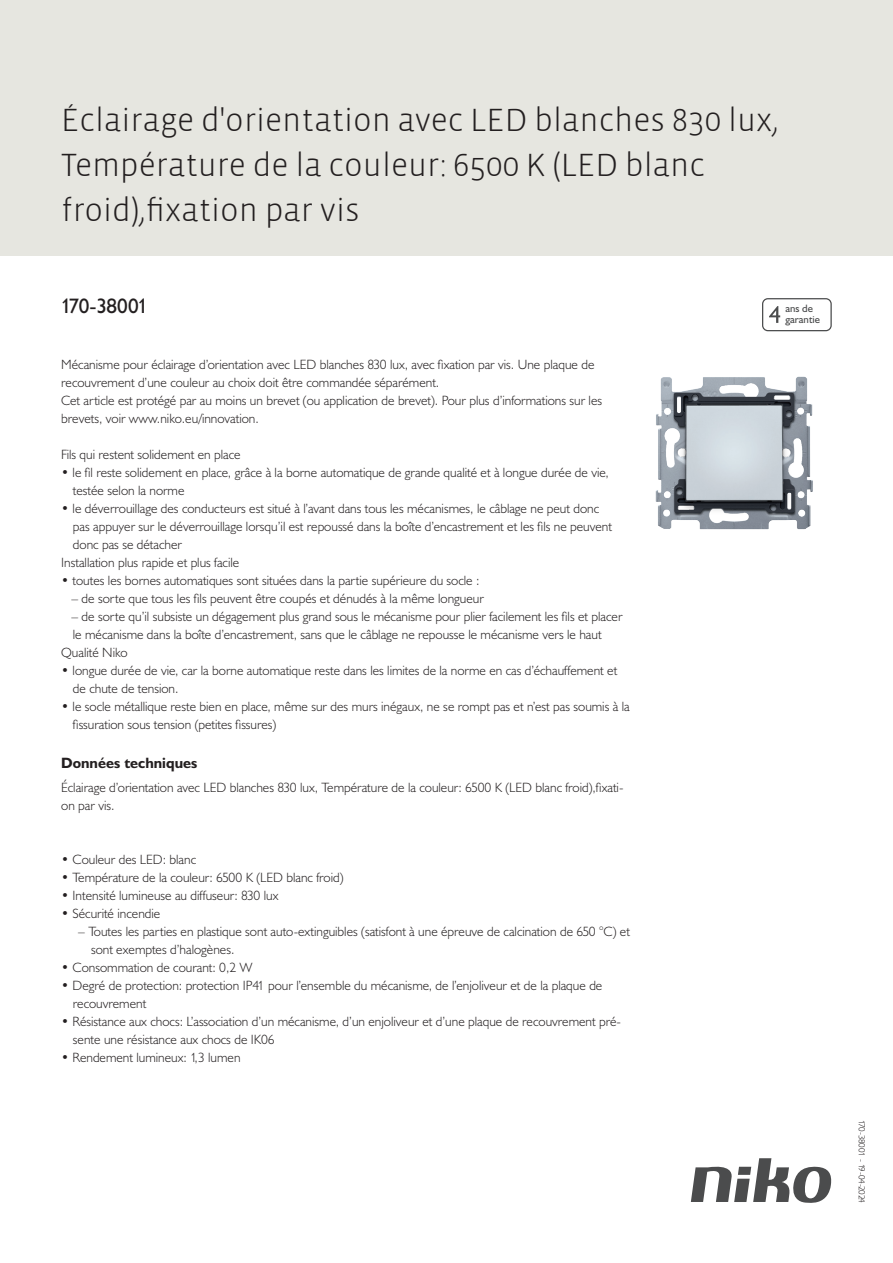
<style>
.page{position:relative;width:893px;height:1263px;background:#fff}
.page>*{position:absolute;margin:0;border:0;box-sizing:border-box;transform-origin:0 0}
.Title_datasheets{font:300 33px/45px "Vista Sans";color:#231f20}
.Article_number{font:21px "Humanist 521 BT";letter-spacing:-.02em;color:#231f20}
.Titles_parts{font:700 15px "Humanist 521 BT";color:#231f20}
.USP_Bullets{font:300 13.5px/18px "Humanist 521 BT";color:#231f20}
.Platte_tekst_CAB{font:300 13.5px/18px "Humanist 521 BT";color:#231f20}
.USP_Bullets_level_2{font:300 13.5px/18px "Humanist 521 BT";color:#231f20}
.t1{font:10.8px/10.8px "Humanist 521 BT";color:#4b4c4d}
.Revision{font:300 9px "Humanist 521 BT";letter-spacing:-.05em;color:#231f20}
</style>
<div class="page">
<svg style="left:691px;top:1158px;width:141px;height:45px"></svg>
<div style="left:0;top:0;width:893px;height:255px;background:#e6e6e0"></div>
<svg style="left:762px;top:298px;width:70px;height:33px"></svg>
<img style="left:655px;top:376px;width:158px;height:154px">
<p class="Title_datasheets" style="left:61px;top:98px;width:719px">Éclairage d'orientation avec LED blanches 830 lux,<br>Température de la couleur: 6500 K (LED blanc froid),fixation par vis</p>
<p class="Article_number" style="left:61px;top:293px;width:89px">170-38001</p>
<p class="t1" style="left:785px;top:303px;width:36px">ans de garantie</p>
<p class="Platte_tekst_CAB" style="left:61px;top:355px;width:542px">Mécanisme pour éclairage d’orientation avec LED blanches 830 lux, avec fixation par vis. Une plaque de recouvrement d’une couleur au choix doit être commandée séparément.<br>Cet article est protégé par au moins un brevet (ou application de brevet). Pour plus d’informations sur les brevets, voir www.niko.eu/innovation.</p>
<p class="USP_Bullets" style="left:61px;top:445px;width:181px">Fils qui restent solidement en place</p>
<p class="USP_Bullets" style="left:73px;top:463px;width:537px;text-indent:-12px">• le fil reste solidement en place, grâce à la borne automatique de grande qualité et à longue durée de vie, testée selon la norme</p>
<p class="USP_Bullets" style="left:73px;top:499px;width:541px;text-indent:-12px">• le déverrouillage des conducteurs est situé à l’avant dans tous les mécanismes, le câblage ne peut donc pas appuyer sur le déverrouillage lorsqu’il est repoussé dans la boîte d’encastrement et les fils ne peuvent donc pas se détacher</p>
<p class="USP_Bullets" style="left:61px;top:553px;width:180px">Installation plus rapide et plus facile</p>
<p class="USP_Bullets" style="left:61px;top:571px;width:420px">• toutes les bornes automatiques sont situées dans la partie supérieure du socle :</p>
<p class="USP_Bullets" style="left:71px;top:589px;width:414px">– de sorte que tous les fils peuvent être coupés et dénudés à la même longueur</p>
<p class="USP_Bullets" style="left:71px;top:607px;width:552px">– de sorte qu’il subsiste un dégagement plus grand sous le mécanisme pour plier facilement les fils et placer le mécanisme dans la boîte d’encastrement, sans que le câblage ne repousse le mécanisme vers le haut</p>
<p class="USP_Bullets" style="left:61px;top:643px;width:68px">Qualité Niko</p>
<p class="USP_Bullets" style="left:73px;top:661px;width:546px;text-indent:-12px">• longue durée de vie, car la borne automatique reste dans les limites de la norme en cas d’échauffement et de chute de tension.</p>
<p class="USP_Bullets" style="left:73px;top:697px;width:558px;text-indent:-12px">• le socle métallique reste bien en place, même sur des murs inégaux, ne se rompt pas et n’est pas soumis à la fissuration sous tension (petites fissures)</p>
<p class="Titles_parts" style="left:61px;top:753px;width:138px">Données techniques</p>
<p class="Platte_tekst_CAB" style="left:61px;top:778px;width:564px">Éclairage d’orientation avec LED blanches 830 lux, Température de la couleur: 6500 K (LED blanc froid),fixati&shy;on par vis.</p>
<p class="USP_Bullets" style="left:61px;top:850px;width:136px">• Couleur des LED: blanc</p>
<p class="USP_Bullets" style="left:61px;top:868px;width:284px">• Température de la couleur: 6500 K (LED blanc froid)</p>
<p class="USP_Bullets" style="left:61px;top:886px;width:219px">• Intensité lumineuse au diffuseur: 830 lux</p>
<p class="USP_Bullets" style="left:61px;top:904px;width:101px">• Sécurité incendie</p>
<p class="USP_Bullets_level_2" style="left:91px;top:922px;width:540px;text-indent:-13px">– Toutes les parties en plastique sont auto-extinguibles (satisfont à une épreuve de calcination de 650 °C) et sont exemptes d’halogènes.</p>
<p class="USP_Bullets" style="left:61px;top:958px;width:192px">• Consommation de courant: 0,2 W</p>
<p class="USP_Bullets" style="left:73px;top:976px;width:531px;text-indent:-12px">• Degré de protection: protection IP41 pour l’ensemble du mécanisme, de l’enjoliveur et de la plaque de recouvrement</p>
<p class="USP_Bullets" style="left:73px;top:1012px;width:550px;text-indent:-12px">• Résistance aux chocs: L’association d’un mécanisme, d’un enjoliveur et d’une plaque de recouvrement pré&shy;sente une résistance aux chocs de IK06</p>
<p class="USP_Bullets" style="left:61px;top:1048px;width:181px">• Rendement lumineux: 1,3 lumen</p>
<p class="Revision" style="left:868px;top:1120px;width:84px;rotate:90deg">170-38001 - 19-04-2024</p>
</div>
